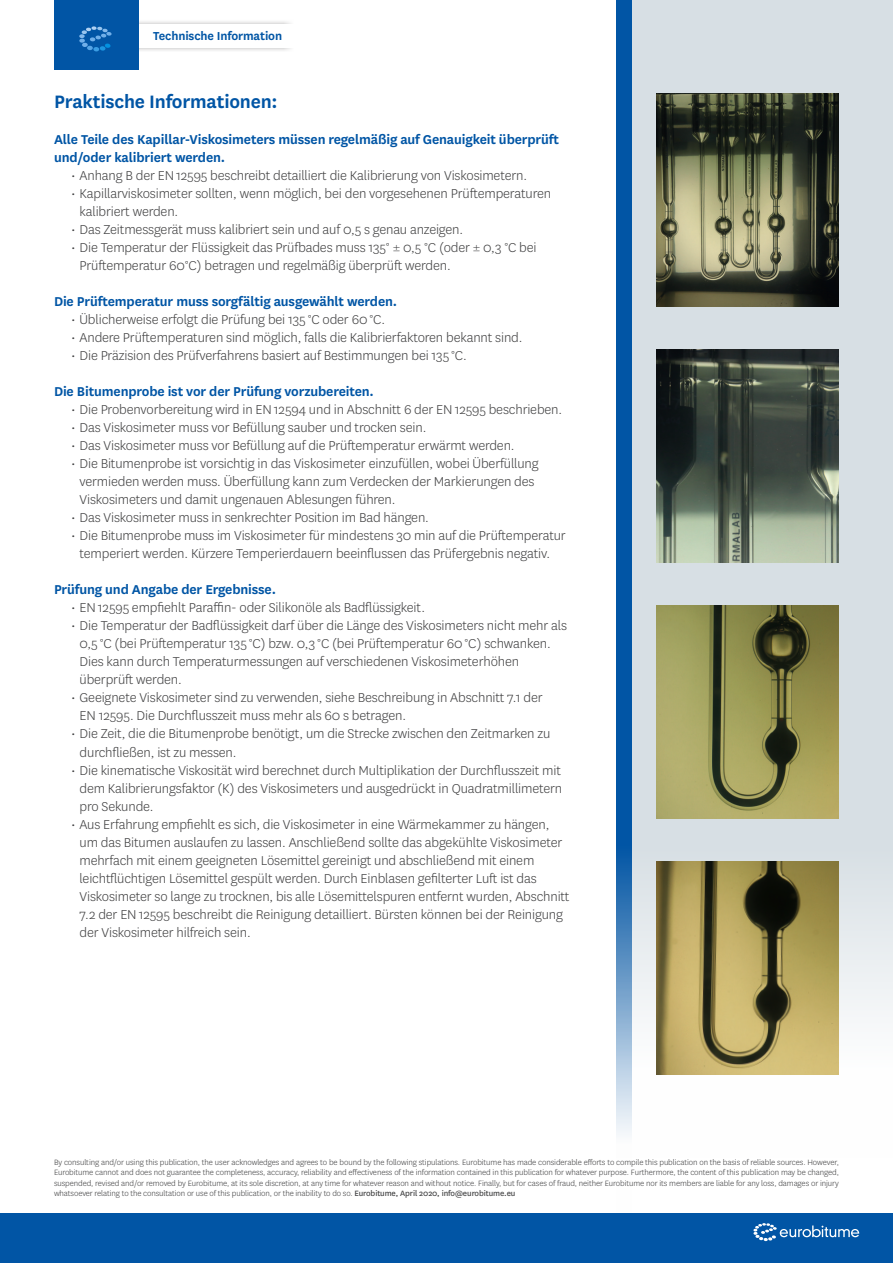
<style>
.page{position:relative;width:893px;height:1263px;background:#fff}
.page>*{position:absolute;margin:0;border:0;box-sizing:border-box;transform-origin:0 0}
.t1{font:600 21px "National";letter-spacing:-.01em;color:#0155a5}
.t2{font:300 15px/18px "National";letter-spacing:-.01em;color:#3e3e3f}
.t3{font:600 15px/18px "National";letter-spacing:-.01em;color:#0155a5}
.t4{font:600 13.5px "National";letter-spacing:-.01em;color:#0155a5}
.t5{font:300 9px/10.5px "National";letter-spacing:-.01em;color:#3e3e3f;text-align:justify}
.s1{font-weight:400}
</style>
<div class="page">
<div style="left:119px;top:19px;width:198px;height:33px;background:#231f20;opacity:.3"></div>
<div style="left:124px;top:24px;width:189px;height:24px;background:#fff"></div>
<div style="left:283px;top:0;width:152px;height:70px;background:#fff"></div>
<div style="left:54px;top:0;width:84px;height:70px;background:#0155a5"></div>
<svg style="left:79px;top:26px;width:33px;height:25px"></svg>
<div style="left:0;top:1213px;width:893px;height:50px;background:#0155a5"></div>
<svg style="left:753px;top:1223px;width:106px;height:18px"></svg>
<svg style="left:632px;top:0;width:261px;height:1075px;background:#d8e0e4"></svg>
<svg style="left:617px;top:0;width:15px;height:1135px;background:#1f68af"></svg>
<img style="left:656px;top:94px;width:183px;height:212px">
<img style="left:656px;top:350px;width:183px;height:212px">
<img style="left:656px;top:606px;width:183px;height:212px">
<img style="left:656px;top:862px;width:183px;height:212px">
<p class="t4" style="left:153px;top:27px;width:130px">Technische Information</p>
<h1 class="t1" style="left:54px;top:87px;width:225px">Praktische Informationen:</h1>
<p class="t3" style="left:54px;top:130px;width:506px">Alle Teile des Kapillar-Viskosimeters müssen regelmäßig auf Genauigkeit überprüft und/oder kalibriert werden.</p>
<p class="t2" style="left:71px;top:166px;width:458px">• Anhang B der EN 12595 beschreibt detailliert die Kalibrierung von Viskosimetern.</p>
<p class="t2" style="left:80px;top:184px;width:473px;text-indent:-9px">• Kapillarviskosimeter sollten, wenn möglich, bei den vorgesehenen Prüftemperaturen kalibriert werden.</p>
<p class="t2" style="left:71px;top:220px;width:394px">• Das Zeitmessgerät muss kalibriert sein und auf 0,5 s genau anzeigen.</p>
<p class="t2" style="left:80px;top:238px;width:459px;text-indent:-9px">• Die Temperatur der Flüssigkeit das Prüfbades muss 135° ± 0,5 °C (oder ± 0,3 °C bei<br>Prüftemperatur 60°C) betragen und regelmäßig überprüft werden.</p>
<p class="t3" style="left:54px;top:292px;width:345px">Die Prüftemperatur muss sorgfältig ausgewählt werden.</p>
<p class="t2" style="left:71px;top:310px;width:316px">• Üblicherweise erfolgt die Prüfung bei 135 °C oder 60 °C.</p>
<p class="t2" style="left:71px;top:328px;width:453px">• Andere Prüftemperaturen sind möglich, falls die Kalibrierfaktoren bekannt sind.</p>
<p class="t2" style="left:71px;top:346px;width:397px">• Die Präzision des Prüfverfahrens basiert auf Bestimmungen bei 135 °C.</p>
<p class="t3" style="left:54px;top:382px;width:321px">Die Bitumenprobe ist vor der Prüfung vorzubereiten.</p>
<p class="t2" style="left:71px;top:400px;width:493px">• Die Probenvorbereitung wird in EN 12594 und in Abschnitt 6 der EN 12595 beschrieben.</p>
<p class="t2" style="left:71px;top:418px;width:357px">• Das Viskosimeter muss vor Befüllung sauber und trocken sein.</p>
<p class="t2" style="left:71px;top:436px;width:445px">• Das Viskosimeter muss vor Befüllung auf die Prüftemperatur erwärmt werden.</p>
<p class="t2" style="left:80px;top:454px;width:461px;text-indent:-9px">• Die Bitumenprobe ist vorsichtig in das Viskosimeter einzufüllen, wobei Überfüllung vermieden werden muss. Überfüllung kann zum Verdecken der Markierungen des<br>Viskosimeters und damit ungenauen Ablesungen führen.</p>
<p class="t2" style="left:71px;top:508px;width:359px">• Das Viskosimeter muss in senkrechter Position im Bad hängen.</p>
<p class="t2" style="left:71px;top:526px;width:496px;text-align:center">• Die Bitumenprobe muss im Viskosimeter für mindestens 30 min auf die Prüftemperatur temperiert werden. Kürzere Temperierdauern beeinflussen das Prüfergebnis negativ.</p>
<p class="t3" style="left:54px;top:580px;width:224px">Prüfung und Angabe der Ergebnisse.</p>
<p class="t2" style="left:71px;top:598px;width:355px">• EN 12595 empfiehlt Paraffin- oder Silikonöle als Badflüssigkeit.</p>
<p class="t2" style="left:80px;top:616px;width:489px;text-indent:-9px">• Die Temperatur der Badflüssigkeit darf über die Länge des Viskosimeters nicht mehr als 0,5 °C (bei Prüftemperatur 135 °C) bzw. 0,3 °C (bei Prüftemperatur 60 °C) schwanken.<br>Dies kann durch Temperaturmessungen auf verschiedenen Viskosimeterhöhen überprüft werden.</p>
<p class="t2" style="left:80px;top:688px;width:465px;text-indent:-9px">• Geeignete Viskosimeter sind zu verwenden, siehe Beschreibung in Abschnitt 7.1 der<br>EN 12595. Die Durchflusszeit muss mehr als 60 s betragen.</p>
<p class="t2" style="left:80px;top:724px;width:472px;text-indent:-9px">• Die Zeit, die die Bitumenprobe benötigt, um die Strecke zwischen den Zeitmarken zu durchfließen, ist zu messen.</p>
<p class="t2" style="left:80px;top:760px;width:484px;text-align:justify;text-indent:-9px">• Die kinematische Viskosität wird berechnet durch Multiplikation der Durchflusszeit mit dem Kalibrierungsfaktor (K) des Viskosimeters und ausgedrückt in Quadratmillimetern pro Sekunde.</p>
<p class="t2" style="left:80px;top:814px;width:492px;text-indent:-9px">• Aus Erfahrung empfiehlt es sich, die Viskosimeter in eine Wärmekammer zu hängen, um das Bitumen auslaufen zu lassen. Anschließend sollte das abgekühlte Viskosimeter mehrfach mit einem geeigneten Lösemittel gereinigt und abschließend mit einem leichtflüchtigen Lösemittel gespült werden. Durch Einblasen gefilterter Luft ist das Viskosimeter so lange zu trocknen, bis alle Lösemittelspuren entfernt wurden, Abschnitt 7.2 der EN 12595 beschreibt die Reinigung detailliert. Bürsten können bei der Reinigung der Viskosimeter hilfreich sein.</p>
<p class="t5" style="left:54px;top:1156px;width:786px">By consulting and/or using this publication, the user acknowledges and agrees to be bound by the following stipulations. Eurobitume has made considerable efforts to compile this publication on the basis of reliable sources. However, Eurobitume cannot and does not guarantee the completeness, accuracy, reliability and effectiveness of the information contained in this publication for whatever purpose. Furthermore, the content of this publication may be changed, suspended, revised and/or removed by Eurobitume, at its sole discretion, at any time for whatever reason and without notice. Finally, but for cases of fraud, neither Eurobitume nor its members are liable for any loss, damages or injury whatsoever relating to the consultation or use of this publication, or the inability to do so. <span class="s1">Eurobitume, April 2020, info@eurobitume.eu</span></p>
</div>
